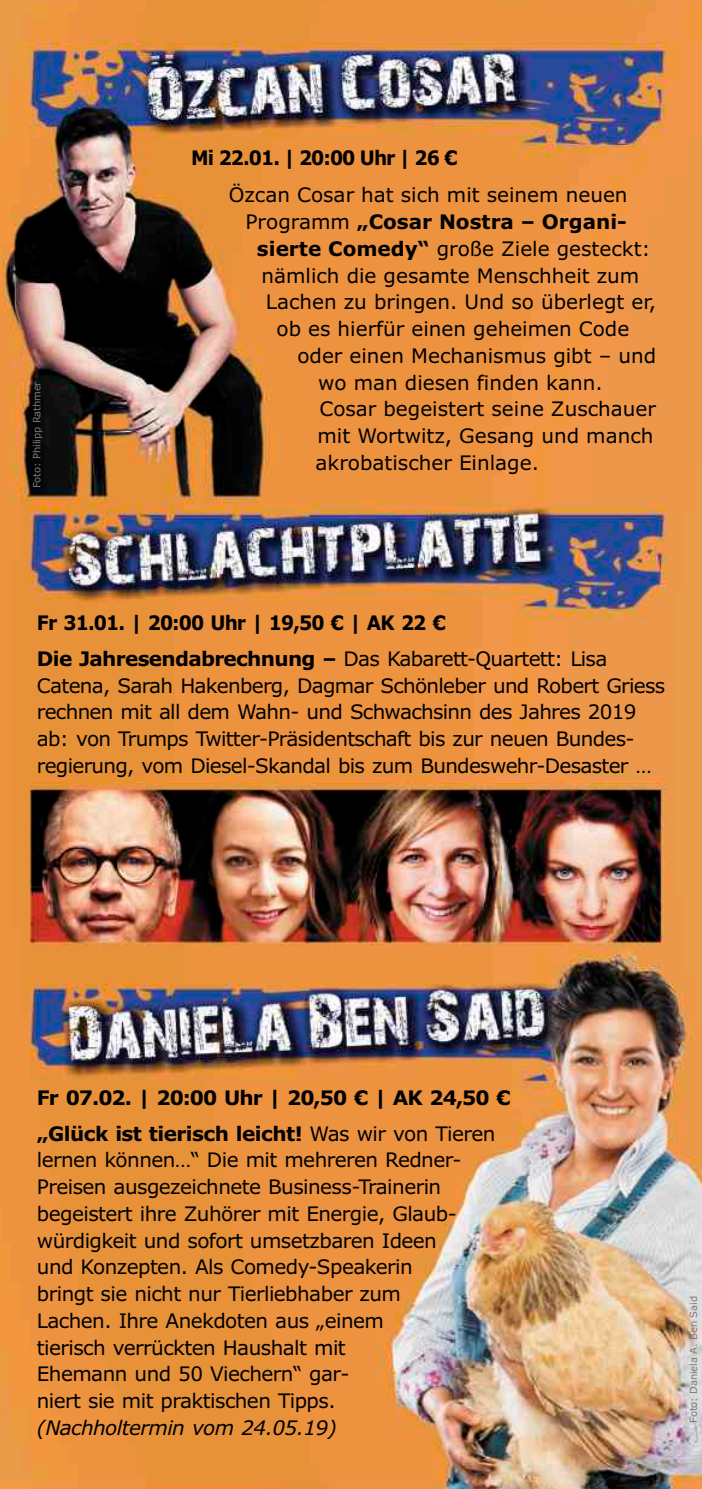
<style>
.page{position:relative;width:702px;height:1489px;background:#fff}
.page>*{position:absolute;margin:0;border:0;box-sizing:border-box;transform-origin:0 0}
.t1{font:20px/26.8px "Verdana";letter-spacing:-.03em;color:#000}
.t2{font:20px "Verdana";color:#000}
.t3{font:700 20px "Verdana";letter-spacing:-.05em;color:#000;scale:.93 1}
.t4{font:700 20px "Verdana";letter-spacing:-.05em;color:#000}
.t5{font:700 20px "Verdana";color:#000}
.t6{font:italic 20px "Verdana";letter-spacing:-.03em;color:#000}
.t7{font:10px "Verdana";letter-spacing:-.02em;color:#7b7b7b}
.s1{font-weight:400}
.s2{font-weight:700}
</style>
<div class="page">
<img style="left:0;top:0;width:702px;height:1488px">
<p class="t7" style="left:33px;top:488px;width:108px;rotate:-90deg">Foto: Philipp Rathmer</p>
<p class="t3" style="left:191px;top:150px;width:288px">Mi 22.01. | 20:00 Uhr | 26 €</p>
<p class="t2" style="left:229px;top:187px;width:400px">Özcan Cosar hat sich mit seinem neuen</p>
<p class="t5" style="left:245px;top:214px;width:383px"><span class="s1">Programm</span> „Cosar Nostra – Organi-</p>
<p class="t2" style="left:257px;top:240px;width:395px"><span class="s2">sierte Comedy“</span> große Ziele gesteckt:</p>
<p class="t2" style="left:261px;top:267px;width:379px">nämlich die gesamte Menschheit zum</p>
<p class="t2" style="left:266px;top:294px;width:392px">Lachen zu bringen. Und so überlegt er,</p>
<p class="t2" style="left:276px;top:321px;width:354px">ob es hierfür einen geheimen Code</p>
<p class="t2" style="left:297px;top:347px;width:360px">oder einen Mechanismus gibt – und</p>
<p class="t2" style="left:318px;top:374px;width:286px">wo man diesen finden kann.</p>
<p class="t2" style="left:319px;top:401px;width:338px">Cosar begeistert seine Zuschauer</p>
<p class="t2" style="left:317px;top:428px;width:337px">mit Wortwitz, Gesang und manch</p>
<p class="t2" style="left:315px;top:454px;width:225px">akrobatischer Einlage.</p>
<p class="t3" style="left:37px;top:615px;width:441px">Fr 31.01. | 20:00 Uhr | 19,50 € | AK 22 €</p>
<p class="t1" style="left:37px;top:647px;width:629px"><span class="s2">Die Jahresendabrechnung –</span> Das Kabarett-Quartett: Lisa Catena, Sarah Hakenberg, Dagmar Schönleber und Robert Griess rechnen mit all dem Wahn- und Schwachsinn des Jahres 2019 ab: von Trumps Twitter-Präsidentschaft bis zur neuen Bundes&shy;regierung, vom Diesel-Skandal bis zum Bundeswehr-Desaster …</p>
<p class="t4" style="left:37px;top:1089px;width:475px">Fr 07.02. | 20:00 Uhr | 20,50 € | AK 24,50 €</p>
<p class="t1" style="left:37px;top:1121px;width:460px"><span class="s2">„Glück ist tierisch leicht!</span> Was wir von Tieren lernen können…“ Die mit mehreren Redner-Preisen ausgezeichnete Business-Trainerin begeistert ihre Zuhörer mit Energie, Glaub&shy;würdigkeit und sofort umsetzbaren Ideen<br>und Konzepten. Als Comedy-Speakerin<br>bringt sie nicht nur Tierliebhaber zum<br>Lachen. Ihre Anekdoten aus „einem<br>tierisch verrückten Haushalt mit<br>Ehemann und 50 Viechern“ gar-<br>niert sie mit praktischen Tipps.</p>
<p class="t6" style="left:37px;top:1419px;width:301px">(Nachholtermin vom 24.05.19)</p>
<p class="t7" style="left:689px;top:1422px;width:128px;rotate:-90deg">Foto: Daniela A. Ben Said</p>
</div>
